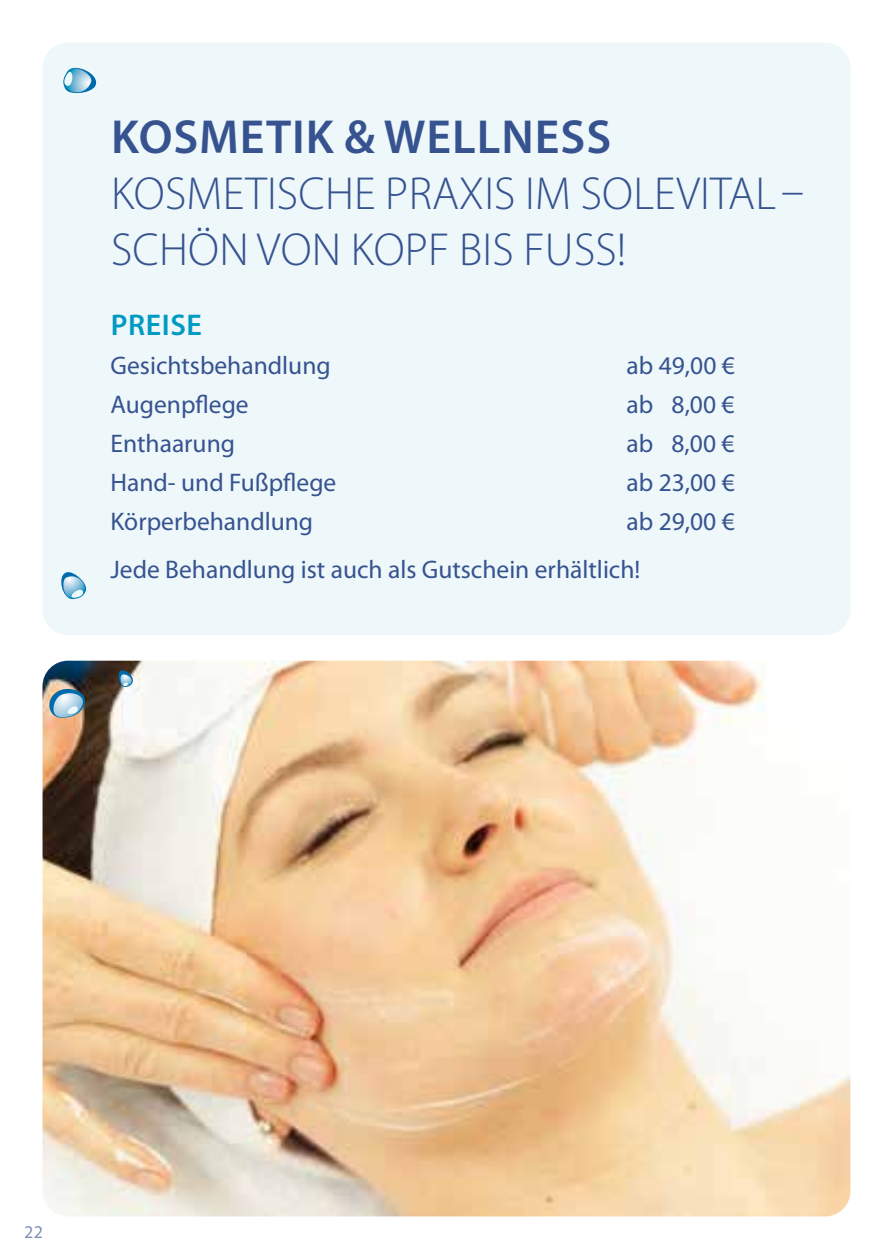
<style>
.page{position:relative;width:893px;height:1259px;background:#fff}
.page>*{position:absolute;margin:0;border:0;box-sizing:border-box;transform-origin:0 0}
.t1{font:600 48px "Myriad Pro";letter-spacing:.02em;color:#365390}
.t2{font:300 46.5px/55.8px "Myriad Pro";letter-spacing:.005em;color:#365390}
.t3{font:600 30px "Myriad Pro";letter-spacing:.02em;color:#009bc2}
.t4{font:25.5px/47.7px "Myriad Pro";color:#365390}
.t5{font:18px "Myriad Pro";color:#365390}
</style>
<div class="page">
<img style="left:43px;top:660px;width:807px;height:556px">
<div style="left:43px;top:43px;width:807px;height:592px;background:#ebf6f9;border-radius:26px"></div>
<svg style="left:63px;top:67px;width:34px;height:27px"></svg>
<svg style="left:61px;top:572px;width:26px;height:28px"></svg>
<svg style="left:116px;top:670px;width:18px;height:17px"></svg>
<svg style="left:44px;top:686px;width:44px;height:33px"></svg>
<h1 class="t1" style="left:111px;top:106px;width:502px">KOSMETIK &amp; WELLNESS</h1>
<h2 class="t2" style="left:111px;top:165px;width:695px">KOSMETISCHE PRAXIS IM SOLEVITAL–<br>SCHÖN VON KOPF BIS FUSS!</h2>
<p class="t3" style="left:111px;top:305px;width:93px">PREISE</p>
<p class="t4" style="left:111px;top:341px;width:222px">Gesichtsbehandlung</p>
<p class="t4" style="left:627px;top:341px;width:110px">ab 49,00 €</p>
<p class="t4" style="left:111px;top:380px;width:140px">Augenpflege</p>
<p class="t4" style="left:627px;top:380px;width:109px">ab 8,00 €</p>
<p class="t4" style="left:111px;top:419px;width:126px">Enthaarung</p>
<p class="t4" style="left:627px;top:419px;width:109px">ab 8,00 €</p>
<p class="t4" style="left:111px;top:458px;width:227px">Hand- und Fußpflege</p>
<p class="t4" style="left:626px;top:458px;width:110px">ab 23,00 €</p>
<p class="t4" style="left:111px;top:497px;width:204px">Körperbehandlung</p>
<p class="t4" style="left:111px;top:497px;width:626px;text-indent:516px">ab 29,00 €<br>Jede Behandlung ist auch als Gutschein erhältlich!</p>
<p class="t5" style="left:25px;top:1221px;width:20px">22</p>
</div>
